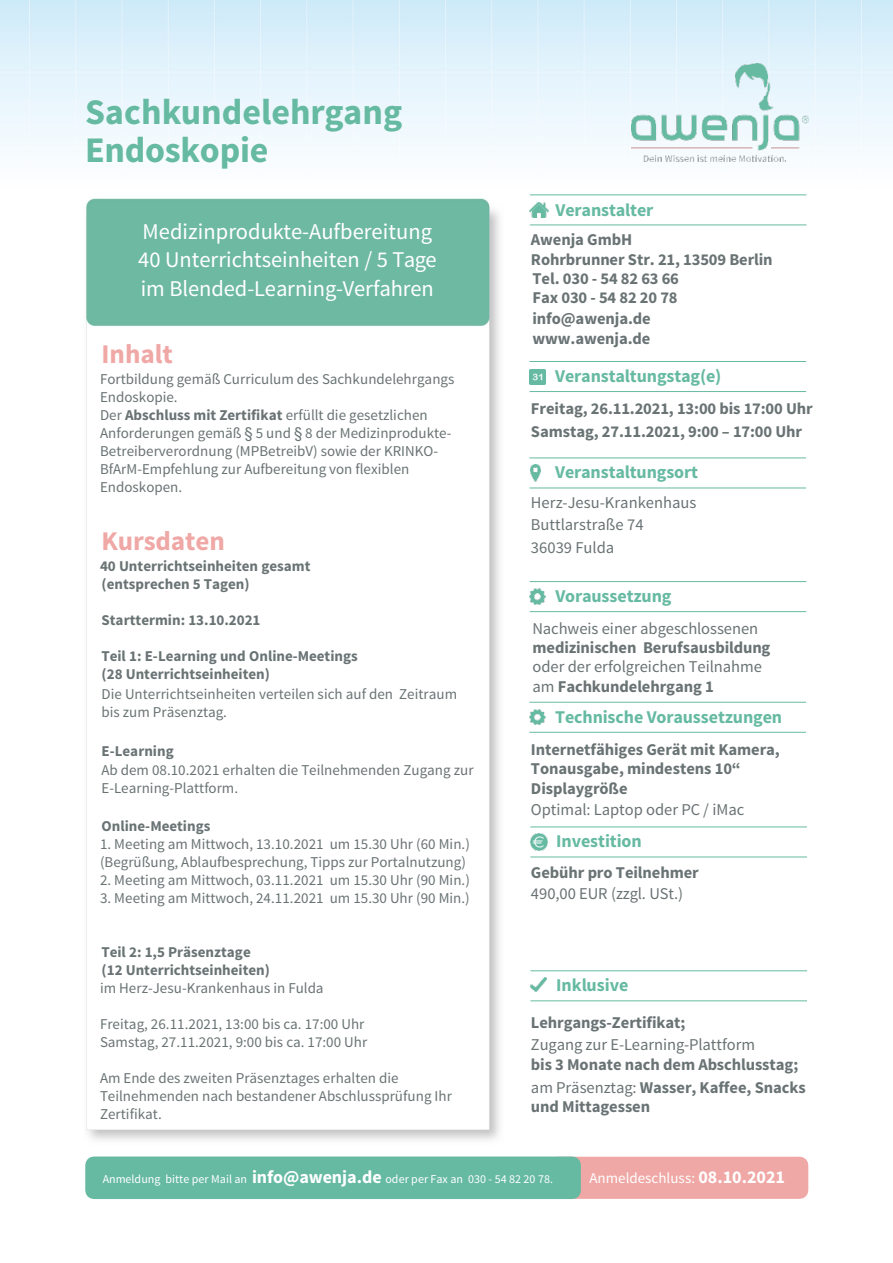
<style>
.page{position:relative;width:893px;height:1263px;background:#fff}
.page>*{position:absolute;margin:0;border:0;box-sizing:border-box;transform-origin:0 0}
.t1{font:700 36px/37.8px "Source Sans Pro";color:#66baa2}
.t2{font:700 27px "Source Sans Pro";color:#efa8a6}
.t3{font:22.5px/28.5px "Source Sans Pro";color:#fff}
.t4{font:700 18px "Source Sans Pro";letter-spacing:-.005em;color:#66baa2}
.t5{font:700 16.5px/19.8px "Source Sans Pro";letter-spacing:-.005em;color:#6a7374}
.t6{font:16.5px/22.5px "Source Sans Pro";color:#6a7374}
.t7{font:15px/18px "Source Sans Pro";letter-spacing:.005em;color:#6a7374}
.t8{font:700 15px/18px "Source Sans Pro";color:#6a7374}
.t9{font:15px "Source Sans Pro";letter-spacing:.005em;color:#fff}
.t10{font:12px "Source Sans Pro";letter-spacing:.005em;color:#fff}
.s1{font-weight:700}
.s2{font-family:"Arial"}
.s3{font-weight:400}
.s4{font-weight:700;font-size:18px}
</style>
<div class="page">
<svg style="left:85px;top:1157px;width:723px;height:42px;background:#91b4a3"></svg>
<img style="left:0;top:0;width:892px;height:218px">
<img style="left:77px;top:191px;width:438px;height:949px">
<img style="left:632px;top:64px;width:176px;height:98px">
<hr style="left:529px;top:458px;width:277px;height:1px;background:#66baa2">
<hr style="left:529px;top:488px;width:277px;height:1px;background:#66baa2">
<img style="left:530px;top:465px;width:11px;height:16px">
<hr style="left:529px;top:581px;width:277px;height:1px;background:#66baa2">
<hr style="left:529px;top:611px;width:277px;height:1px;background:#66baa2">
<img style="left:529px;top:589px;width:16px;height:15px">
<hr style="left:529px;top:702px;width:277px;height:1px;background:#66baa2">
<hr style="left:529px;top:732px;width:277px;height:1px;background:#66baa2">
<img style="left:529px;top:709px;width:16px;height:16px">
<hr style="left:530px;top:195px;width:276px;height:1px;background:#66baa2">
<hr style="left:530px;top:225px;width:276px;height:1px;background:#66baa2">
<img style="left:529px;top:202px;width:19px;height:15px">
<hr style="left:530px;top:827px;width:276px;height:1px;background:#66baa2">
<hr style="left:530px;top:857px;width:276px;height:1px;background:#66baa2">
<img style="left:530px;top:833px;width:17px;height:17px">
<hr style="left:530px;top:971px;width:277px;height:1px;background:#66baa2">
<hr style="left:530px;top:1001px;width:277px;height:1px;background:#66baa2">
<img style="left:530px;top:978px;width:16px;height:13px">
<hr style="left:529px;top:361px;width:277px;height:1px;background:#66baa2">
<img style="left:529px;top:370px;width:16px;height:14px">
<hr style="left:529px;top:391px;width:277px;height:1px;background:#66baa2">
<h1 class="t1" style="left:85px;top:92px;width:319px">Sachkundelehrgang<br>Endoskopie</h1>
<h3 class="t3" style="left:138px;top:216px;width:300px">Medizinprodukte-Aufbereitung<br>40 Unterrichtseinheiten / 5 Tage im Blended-Learning-Verfahren</h3>
<h2 class="t2" style="left:102px;top:336px;width:73px">Inhalt</h2>
<p class="t7" style="left:100px;top:369px;width:356px">Fortbildung gemäß Curriculum des Sachkundelehrgangs Endoskopie.<br>Der <span class="s1">Abschluss mit Zertifikat</span> erfüllt die gesetzlichen Anforderungen gemäß <span class="s2">§</span> 5 und <span class="s2">§</span> 8 der Medizinprodukte-Betreiberverordnung (MPBetreibV) sowie der KRINKO-BfArM-Empfehlung zur Aufbereitung von flexiblen Endoskopen.</p>
<h2 class="t2" style="left:102px;top:524px;width:125px">Kursdaten</h2>
<p class="t8" style="left:100px;top:557px;width:212px">40 Unterrichtseinheiten gesamt (entsprechen 5 Tagen)</p>
<p class="t8" style="left:102px;top:611px;width:160px">Starttermin: 13.10.2021</p>
<p class="t8" style="left:102px;top:647px;width:258px">Teil 1: E-Learning und Online-Meetings (28 Unterrichtseinheiten)</p>
<p class="t7" style="left:102px;top:684px;width:357px">Die Unterrichtseinheiten verteilen sich auf den Zeitraum bis zum Präsenztag.</p>
<p class="t8" style="left:102px;top:741px;width:74px">E-Learning</p>
<p class="t7" style="left:102px;top:761px;width:373px">Ab dem 08.10.2021 erhalten die Teilnehmenden Zugang zur<br>E-Learning-Plattform.</p>
<p class="t8" style="left:102px;top:816px;width:110px">Online-Meetings</p>
<p class="t7" style="left:100px;top:834px;width:371px">1. Meeting am Mittwoch, 13.10.2021 um 15.30 Uhr (60 Min.) (Begrüßung, Ablaufbesprechung, Tipps zur Portalnutzung)</p>
<p class="t7" style="left:100px;top:870px;width:371px">2. Meeting am Mittwoch, 03.11.2021 um 15.30 Uhr (90 Min.)</p>
<p class="t7" style="left:100px;top:888px;width:371px">3. Meeting am Mittwoch, 24.11.2021 um 15.30 Uhr (90 Min.)</p>
<p class="t8" style="left:102px;top:942px;width:170px">Teil 2: 1,5 Präsenztage (12 Unterrichtseinheiten)</p>
<p class="t7" style="left:100px;top:978px;width:225px">im Herz-Jesu-Krankenhaus in Fulda</p>
<p class="t7" style="left:100px;top:1014px;width:269px">Freitag, 26.11.2021, 13:00 bis ca. 17:00 Uhr<br>Samstag, 27.11.2021, 9:00 bis ca. 17:00 Uhr</p>
<p class="t7" style="left:100px;top:1068px;width:353px">Am Ende des zweiten Präsenztages erhalten die<br>Teilnehmenden nach bestandener Abschlussprüfung Ihr<br>Zertifikat.</p>
<p class="t4" style="left:555px;top:198px;width:99px">Veranstalter</p>
<p class="t5" style="left:531px;top:229px;width:243px">Awenja GmbH<br>Rohrbrunner Str. 21, 13509 Berlin<br>Tel. 030 - 54 82 63 66<br>Fax 030 - 54 82 20 78 info@awenja.de<br>www.awenja.de</p>
<p class="t4" style="left:555px;top:364px;width:168px">Veranstaltungstag(e)</p>
<p class="t5" style="left:531px;top:397px;width:283px;line-height:22.6px">Freitag, 26.11.2021, 13:00 bis 17:00 Uhr<br>Samstag, 27.11.2021, 9:00 – 17:00 Uhr</p>
<p class="t4" style="left:555px;top:461px;width:144px">Veranstaltungsort</p>
<p class="t6" style="left:531px;top:490px;width:167px">Herz-Jesu-Krankenhaus<br>Buttlarstraße 74<br>36039 Fulda</p>
<p class="t4" style="left:555px;top:585px;width:117px">Voraussetzung</p>
<p class="t6" style="left:532px;top:616px;width:227px">Nachweis einer abgeschlossenen</p>
<p class="t5" style="left:532px;top:637px;width:239px">medizinischen Berufsausbildung</p>
<p class="t6" style="left:532px;top:657px;width:231px;line-height:19.5px">oder der erfolgreichen Teilnahme am <span class="s1">Fachkundelehrgang 1</span></p>
<p class="t4" style="left:555px;top:705px;width:228px">Technische Voraussetzungen</p>
<p class="t5" style="left:531px;top:739px;width:250px">Internetfähiges Gerät mit Kamera,<br>Tonausgabe, mindestens 10“<br>Displaygröße</p>
<p class="t6" style="left:531px;top:798px;width:215px">Optimal: Laptop oder PC / iMac</p>
<p class="t4" style="left:556px;top:830px;width:87px">Investition</p>
<p class="t5" style="left:531px;top:862px;width:169px">Gebühr pro Teilnehmer</p>
<p class="t6" style="left:531px;top:882px;width:154px">490,00 EUR (zzgl. USt.)</p>
<p class="t4" style="left:556px;top:974px;width:74px">Inklusive</p>
<p class="t5" style="left:531px;top:1012px;width:156px">Lehrgangs-Zertifikat;</p>
<p class="t6" style="left:531px;top:1033px;width:226px">Zugang zur E-Learning-Plattform</p>
<p class="t5" style="left:531px;top:1053px;width:276px;line-height:22.6px">bis 3 Monate nach dem Abschlusstag; <span class="s3">am Präsenztag:</span> Wasser, Kaffee, Snacks</p>
<p class="t5" style="left:531px;top:1096px;width:121px">und Mittagessen</p>
<p class="t10" style="left:103px;top:1171px;width:452px">Anmeldung bitte per Mail an <span class="s4">info@awenja.de</span> oder per Fax an 030 - 54 82 20 78.</p>
<p class="t9" style="left:589px;top:1168px;width:197px">Anmeldeschluss: <span class="s4">08.10.2021</span></p>
</div>
